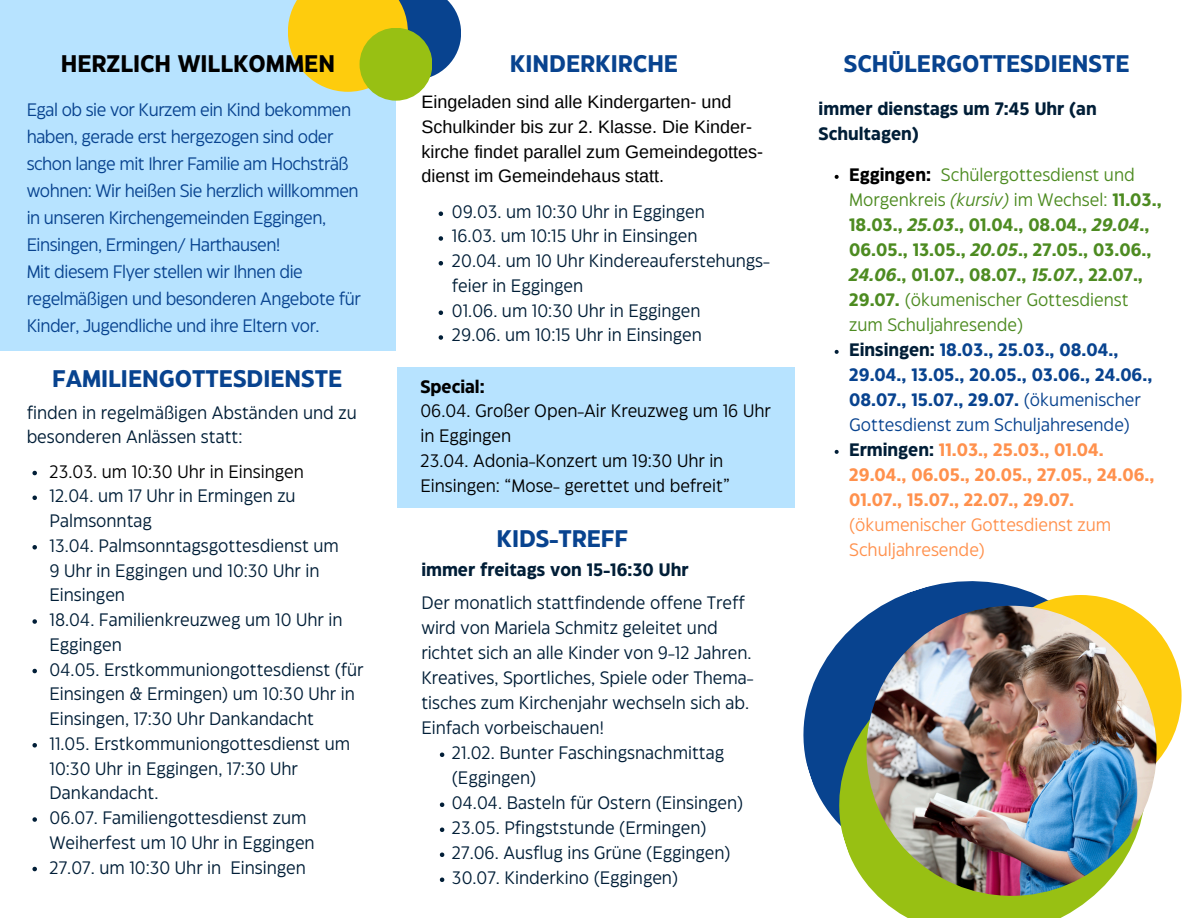
<style>
.page{position:relative;width:1188px;height:918px;background:#fff}
.page>*{position:absolute;margin:0;border:0;box-sizing:border-box;transform-origin:0 0}
.t1{font:700 24px "Eastman Grotesque";color:#08438f}
.t2{font:700 24px "Eastman Grotesque";color:#000}
.t3{font:18px/24.8px "Eastman Grotesque";color:#011e37}
.t4{font:18px/27px "Eastman Grotesque";letter-spacing:-.025em;color:#08438f}
.t5{font:700 18px/25px "Eastman Grotesque";color:#ff914d}
.t6{font:700 18px/25px "Eastman Grotesque";color:#4d8b21}
.t7{font:18px/24.8px "Eastman Grotesque";color:#000}
.t8{font:18px/24.8px "Arimo";color:#000}
.t9{font:700 18px/25px "Eastman Grotesque";color:#011e37}
.t10{font:700 18px "Eastman Grotesque";color:#000}
.s1{color:#000}
.s2{font-weight:400}
.s3{font-weight:400;font-style:italic}
.s4{font-style:italic}
.s5{font-weight:400;color:#4d8b21}
.s6{color:#011e37}
.s7{color:#08438f}
.s8{font-weight:400;color:#08438f}
</style>
<div class="page">
<div style="left:0;top:0;width:396px;height:351px;background:#b7e3ff"></div>
<svg style="left:803px;top:581px;width:334px;height:221px"></svg>
<div style="left:980px;top:595px;width:202px;height:202px;background:#fecc0d;border-radius:50%"></div>
<svg style="left:822px;top:638px;width:341px;height:280px"></svg>
<img style="left:866px;top:606px;width:291px;height:290px;border-radius:50%">
<svg style="left:288px;top:0;width:173px;height:92px"></svg>
<svg style="left:835px;top:175px;width:4px;height:4px"></svg>
<svg style="left:835px;top:350px;width:4px;height:4px"></svg>
<svg style="left:835px;top:450px;width:4px;height:4px"></svg>
<div style="left:398px;top:367px;width:397px;height:141px;background:#b7e3ff"></div>
<svg style="left:32px;top:471px;width:5px;height:4px"></svg>
<svg style="left:32px;top:496px;width:5px;height:4px"></svg>
<svg style="left:32px;top:545px;width:5px;height:5px"></svg>
<svg style="left:32px;top:619px;width:5px;height:5px"></svg>
<svg style="left:32px;top:669px;width:5px;height:4px"></svg>
<svg style="left:32px;top:743px;width:5px;height:5px"></svg>
<svg style="left:32px;top:817px;width:5px;height:5px"></svg>
<svg style="left:32px;top:867px;width:5px;height:4px"></svg>
<div style="left:360px;top:28px;width:72px;height:73px;background:#98c013;border-radius:50%"></div>
<svg style="left:439px;top:212px;width:4px;height:4px"></svg>
<svg style="left:439px;top:236px;width:4px;height:5px"></svg>
<svg style="left:439px;top:261px;width:4px;height:5px"></svg>
<svg style="left:439px;top:311px;width:4px;height:4px"></svg>
<svg style="left:439px;top:335px;width:4px;height:5px"></svg>
<svg style="left:440px;top:753px;width:4px;height:4px"></svg>
<svg style="left:440px;top:803px;width:4px;height:4px"></svg>
<svg style="left:440px;top:828px;width:4px;height:4px"></svg>
<svg style="left:440px;top:853px;width:4px;height:4px"></svg>
<svg style="left:440px;top:878px;width:4px;height:4px"></svg>
<h1 class="t2" style="left:61px;top:54px;width:276px">HERZLICH WILLKOMMEN</h1>
<p class="t4" style="left:27px;top:97px;width:333px">Egal ob sie vor Kurzem ein Kind bekommen haben, gerade erst hergezogen sind oder schon lange mit Ihrer Familie am Hochsträß wohnen: Wir heißen Sie herzlich willkommen in unseren Kirchengemeinden Eggingen, Einsingen, Ermingen/ Harthausen!</p>
<h1 class="t4" style="left:27px;top:259px;width:335px">Mit diesem Flyer stellen wir Ihnen die regelmäßigen und besonderen Angebote für<br>Kinder, Jugendliche und ihre Eltern vor.</h1>
<h1 class="t1" style="left:52px;top:369px;width:292px">FAMILIENGOTTESDIENSTE</h1>
<p class="t3" style="left:27px;top:401px;width:332px">finden in regelmäßigen Abständen und zu besonderen Anlässen statt:</p>
<p class="t7" style="left:50px;top:460px;width:256px">23.03. um 10:30 Uhr in Einsingen</p>
<p class="t3" style="left:50px;top:485px;width:248px">12.04. um 17 Uhr in Ermingen zu<br>Palmsonntag</p>
<p class="t3" style="left:50px;top:534px;width:291px">13.04. Palmsonntagsgottesdienst um<br>9 Uhr in Eggingen und 10:30 Uhr in<br>Einsingen</p>
<p class="t3" style="left:50px;top:609px;width:294px">18.04. Familienkreuzweg um 10 Uhr in<br>Eggingen</p>
<p class="t3" style="left:50px;top:658px;width:316px">04.05. Erstkommuniongottesdienst (für<br>Einsingen &amp; Ermingen) um 10:30 Uhr in<br>Einsingen, 17:30 Uhr Dankandacht</p>
<p class="t3" style="left:50px;top:732px;width:302px">11.05. Erstkommuniongottesdienst um<br>10:30 Uhr in Eggingen, 17:30 Uhr<br>Dankandacht.</p>
<h1 class="t3" style="left:50px;top:807px;width:267px">06.07. Familiengottesdienst zum<br>Weiherfest um 10 Uhr in Eggingen</h1>
<p class="t3" style="left:50px;top:856px;width:258px">27.07. um 10:30 Uhr in Einsingen</p>
<p class="t1" style="left:510px;top:54px;width:170px">KINDERKIRCHE</p>
<p class="t8" style="left:421px;top:89px;width:343px">Eingeladen sind alle Kindergarten- und Schulkinder bis zur 2. Klasse. Die Kinder&shy;kirche findet parallel zum Gemeindegottes&shy;dienst im Gemeindehaus statt.</p>
<p class="t3" style="left:452px;top:200px;width:254px">09.03. um 10:30 Uhr in Eggingen</p>
<p class="t3" style="left:452px;top:225px;width:247px">16.03. um 10:15 Uhr in Einsingen</p>
<p class="t3" style="left:452px;top:250px;width:320px">20.04. um 10 Uhr Kindereauferstehungs&shy;feier in Eggingen</p>
<p class="t3" style="left:452px;top:299px;width:250px">01.06. um 10:30 Uhr in Eggingen</p>
<p class="t3" style="left:452px;top:324px;width:251px">29.06. um 10:15 Uhr in Einsingen</p>
<p class="t10" style="left:420px;top:379px;width:66px">Special:</p>
<p class="t7" style="left:420px;top:400px;width:352px">06.04. Großer Open-Air Kreuzweg um 16 Uhr in Eggingen</p>
<p class="t7" style="left:420px;top:449px;width:311px">23.04. Adonia-Konzert um 19:30 Uhr in<br>Einsingen: “Mose- gerettet und befreit”</p>
<p class="t1" style="left:496px;top:530px;width:133px">KIDS-TREFF</p>
<p class="t9" style="left:421px;top:558px;width:269px">immer freitags von 15-16:30 Uhr</p>
<p class="t3" style="left:421px;top:591px;width:332px">Der monatlich stattfindende offene Treff wird von Mariela Schmitz geleitet und richtet sich an alle Kinder von 9-12 Jahren.</p>
<h1 class="t3" style="left:421px;top:666px;width:334px">Kreatives, Sportliches, Spiele oder Thema&shy;tisches zum Kirchenjahr wechseln sich ab.<br>Einfach vorbeischauen!</h1>
<p class="t3" style="left:452px;top:741px;width:274px">21.02. Bunter Faschingsnachmittag (Eggingen)</p>
<h2 class="t3" style="left:452px;top:792px;width:293px">04.04. Basteln für Ostern (Einsingen)</h2>
<p class="t3" style="left:452px;top:817px;width:256px">23.05. Pfingststunde (Ermingen)</p>
<p class="t3" style="left:452px;top:842px;width:280px">27.06. Ausflug ins Grüne (Eggingen)</p>
<p class="t3" style="left:452px;top:867px;width:228px">30.07. Kinderkino (Eggingen)</p>
<h2 class="t1" style="left:844px;top:54px;width:287px">SCHÜLERGOTTESDIENSTE</h2>
<p class="t9" style="left:819px;top:97px;width:280px">immer dienstags um 7:45 Uhr (an<br>Schultagen)</p>
<p class="t6" style="left:849px;top:163px;width:314px"><span class="s1">Eggingen:</span> <span class="s2">Schülergottesdienst und Morgenkreis</span> <span class="s3">(kursiv)</span> <span class="s2">im Wechsel:</span> 11.03., 18.03., <span class="s4">25.03</span>., 01.04., 08.04., <span class="s4">29.04</span>., 06.05., 13.05., <span class="s4">20.05</span>., 27.05., 03.06., <span class="s4">24.06</span>., 01.07., 08.07., <span class="s4">15.07.</span>, 22.07., 29.07. <span class="s2">(ökumenischer Gottesdienst</span></p>
<p class="t5" style="left:849px;top:313px;width:307px"><span class="s5">zum Schuljahresende)<br></span><span class="s6">Einsingen:</span> <span class="s7">18.03., 25.03., 08.04., 29.04., 13.05., 20.05., 03.06., 24.06., 08.07., 15.07., 29.07.</span> <span class="s8">(ökumenischer Gottesdienst zum Schuljahresende)<br></span><span class="s6">Ermingen:</span> 11.03., 25.03., 01.04.<br>29.04., 06.05., 20.05., 27.05., 24.06., 01.07., 15.07., 22.07., 29.07. <span class="s2">(ökumenischer Gottesdienst zum Schuljahresende)</span></p>
</div>
